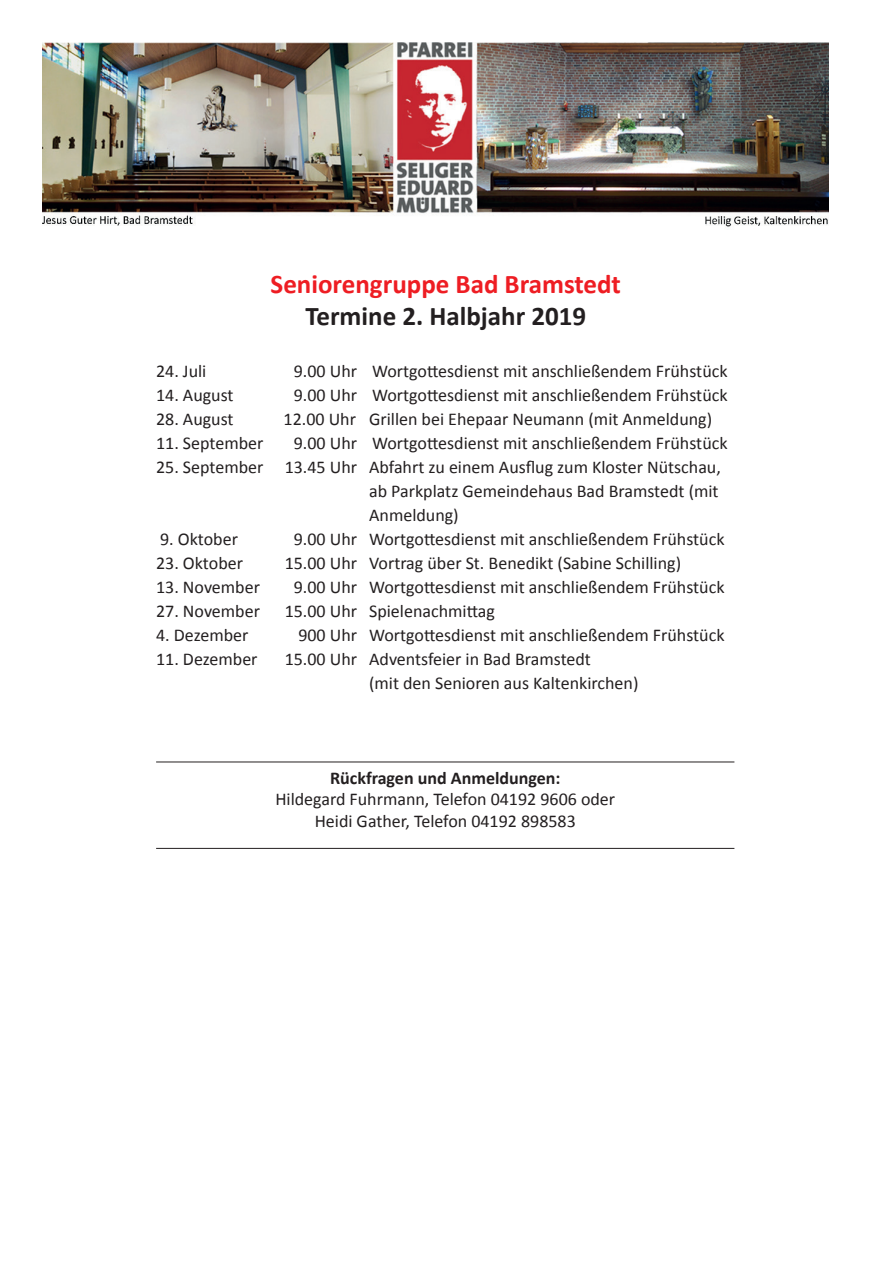
<style>
.page{position:relative;width:893px;height:1263px;background:#fff}
.page>*{position:absolute;margin:0;border:0;box-sizing:border-box;transform-origin:0 0}
.t1{font:700 27px "Calibri";color:#ee1d23}
.t2{font:700 27px "Calibri";color:#231f20}
.t3{font:18px/24px "Calibri";color:#231f20}
.t4{font:700 18px "Calibri";color:#231f20}
</style>
<div class="page">
<hr style="left:156px;top:762px;width:578px;height:1px;background:#231f20">
<hr style="left:156px;top:848px;width:578px;height:1px;background:#231f20">
<img style="left:43px;top:43px;width:786px;height:184px">
<h1 class="t1" style="left:271px;top:266px;width:352px">Seniorengruppe Bad Bramstedt</h1>
<h1 class="t2" style="left:305px;top:299px;width:282px">Termine 2. Halbjahr 2019</h1>
<p class="t3" style="left:156px;top:359px;width:52px">24. Juli</p>
<p class="t3" style="left:294px;top:359px;width:435px">9.00 Uhr Wortgottesdienst mit anschließendem Frühstück</p>
<p class="t3" style="left:156px;top:383px;width:79px">14. August</p>
<p class="t3" style="left:294px;top:383px;width:435px">9.00 Uhr Wortgottesdienst mit anschließendem Frühstück</p>
<p class="t3" style="left:156px;top:407px;width:79px">28. August</p>
<p class="t3" style="left:284px;top:407px;width:430px">12.00 Uhr Grillen bei Ehepaar Neumann (mit Anmeldung)</p>
<p class="t3" style="left:156px;top:431px;width:109px">11. September</p>
<p class="t3" style="left:294px;top:431px;width:435px">9.00 Uhr Wortgottesdienst mit anschließendem Frühstück</p>
<p class="t3" style="left:369px;top:455px;width:353px;text-indent:-213px">25. September 13.45 Uhr Abfahrt zu einem Ausflug zum Kloster Nütschau, ab Parkplatz Gemeindehaus Bad Bramstedt (mit<br>Anmeldung)</p>
<p class="t3" style="left:160px;top:527px;width:79px">9. Oktober</p>
<p class="t3" style="left:294px;top:527px;width:432px">9.00 Uhr Wortgottesdienst mit anschließendem Frühstück</p>
<p class="t3" style="left:156px;top:551px;width:88px">23. Oktober</p>
<p class="t3" style="left:285px;top:551px;width:398px">15.00 Uhr Vortrag über St. Benedikt (Sabine Schilling)</p>
<p class="t3" style="left:156px;top:575px;width:105px">13. November</p>
<p class="t3" style="left:294px;top:575px;width:432px">9.00 Uhr Wortgottesdienst mit anschließendem Frühstück</p>
<p class="t3" style="left:156px;top:599px;width:105px">27. November</p>
<p class="t3" style="left:285px;top:599px;width:212px">15.00 Uhr Spielenachmittag</p>
<p class="t3" style="left:156px;top:623px;width:94px">4. Dezember</p>
<p class="t3" style="left:298px;top:623px;width:428px">900 Uhr Wortgottesdienst mit anschließendem Frühstück</p>
<p class="t3" style="left:156px;top:647px;width:103px">11. Dezember</p>
<p class="t3" style="left:369px;top:647px;width:271px;text-indent:-84px">15.00 Uhr Adventsfeier in Bad Bramstedt<br>(mit den Senioren aus Kaltenkirchen)</p>
<p class="t4" style="left:330px;top:766px;width:232px">Rückfragen und Anmeldungen:</p>
<p class="t3" style="left:275px;top:788px;width:341px;line-height:21.6px;text-align:center">Hildegard Fuhrmann, Telefon 04192 9606 oder<br>Heidi Gather, Telefon 04192 898583</p>
</div>
